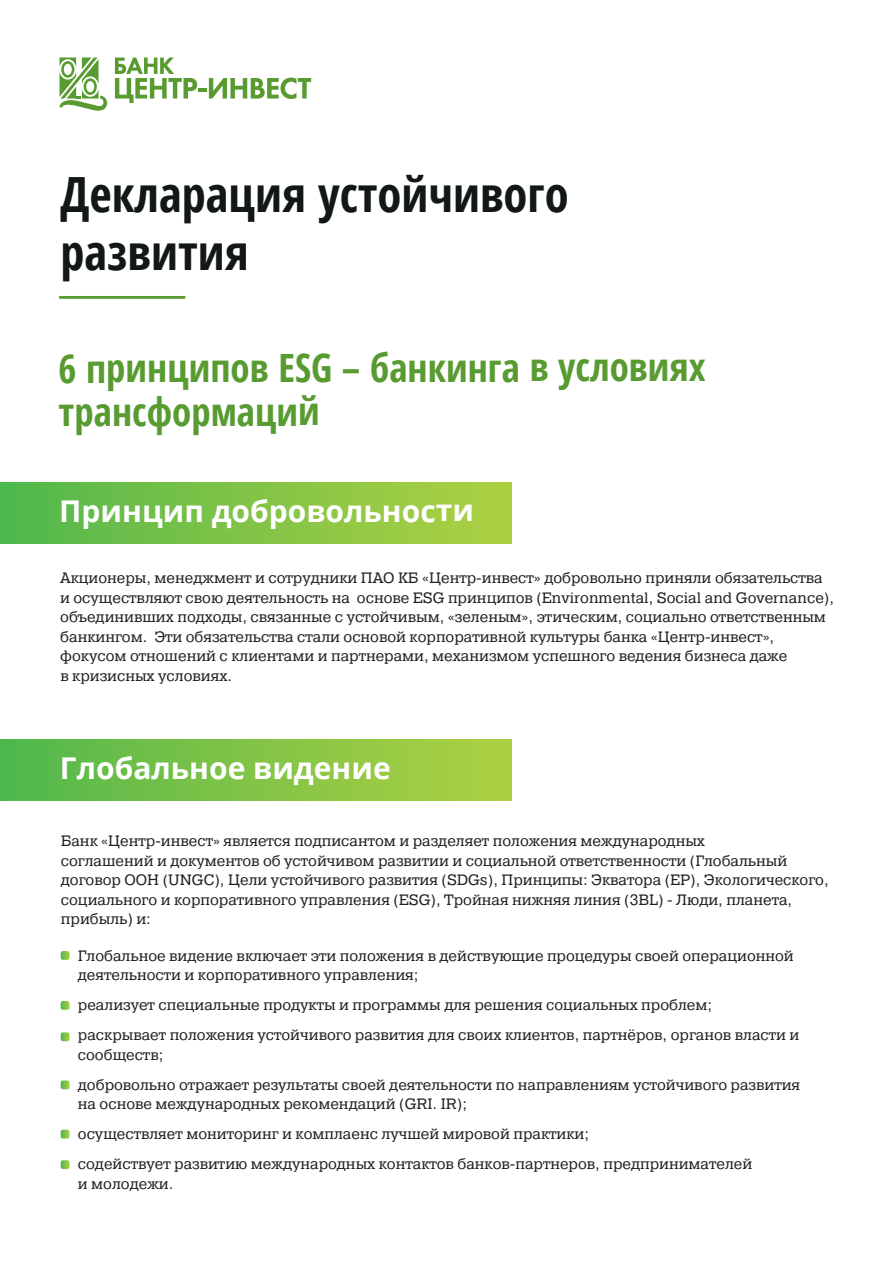
<style>
.page{position:relative;width:893px;height:1263px;background:#fff}
.page>*{position:absolute;margin:0;border:0;box-sizing:border-box;transform-origin:0 0}
.t1{font:700 condensed 48.6px/58.3px "Open Sans";color:#121718}
.t2{font:700 condensed 39px/44px "Open Sans";letter-spacing:-.005em;color:#589b31}
.t3{font:700 30px "Open Sans";color:#fff}
.t4{font:15px/19.5px "Pragmatica Slab";color:#231f20}
</style>
<div class="page">
<svg style="left:115px;top:58px;width:196px;height:45px"></svg>
<svg style="left:60px;top:57px;width:47px;height:54px"></svg>
<hr style="left:59px;top:296px;width:126px;height:3px;background:#589b31">
<div style="left:0;top:482px;width:512px;height:61px;background:linear-gradient(to right,#52b74c,#b0d042)"></div>
<div style="left:0;top:740px;width:512px;height:60px;background:linear-gradient(to right,#52b74c,#b0d042)"></div>
<svg style="left:61px;top:951px;width:8px;height:9px"></svg>
<svg style="left:61px;top:1001px;width:8px;height:9px"></svg>
<svg style="left:61px;top:1032px;width:8px;height:9px"></svg>
<svg style="left:61px;top:1080px;width:8px;height:9px"></svg>
<svg style="left:61px;top:1130px;width:8px;height:8px"></svg>
<svg style="left:61px;top:1160px;width:8px;height:9px"></svg>
<h1 class="t1" style="left:60px;top:164px;width:510px">Декларация устойчивого развития</h1>
<h2 class="t2" style="left:58px;top:345px;width:649px">6 принципов ESG – банкинга в условиях трансформаций</h2>
<h3 class="t3" style="left:59px;top:490px;width:416px">Принцип добровольности</h3>
<p class="t4" style="left:60px;top:569px;width:775px">Акционеры, менеджмент и сотрудники ПАО КБ «Центр-инвест» добровольно приняли обязательства и осуществляют свою деятельность на основе ESG принципов (Environmental, Social and Governance), объединивших подходы, связанные с устойчивым, «зеленым», этическим, социально ответственным банкингом. Эти обязательства стали основой корпоративной культуры банка «Центр-инвест», фокусом отношений с клиентами и партнерами, механизмом успешного ведения бизнеса даже<br>в кризисных условиях.</p>
<h3 class="t3" style="left:60px;top:747px;width:332px">Глобальное видение</h3>
<p class="t4" style="left:61px;top:832px;width:769px">Банк «Центр-инвест» является подписантом и разделяет положения международных<br>соглашений и документов об устойчивом развитии и социальной ответственности (Глобальный договор ООН (UNGC), Цели устойчивого развития (SDGs), Принципы: Экватора (EP), Экологического, социального и корпоративного управления (ESG), Тройная нижняя линия (3BL) - Люди, планета, прибыль) и:</p>
<p class="t4" style="left:78px;top:946px;width:717px">Глобальное видение включает эти положения в действующие процедуры своей операционной деятельности и корпоративного управления;</p>
<p class="t4" style="left:78px;top:990px;width:723px;line-height:30px">реализует специальные продукты и программы для решения социальных проблем; раскрывает положения устойчивого развития для своих клиентов, партнёров, органов власти и</p>
<p class="t4" style="left:78px;top:1040px;width:724px;line-height:30px">сообществ;<br>добровольно отражает результаты своей деятельности по направлениям устойчивого развития</p>
<p class="t4" style="left:78px;top:1089px;width:676px;line-height:30px">на основе международных рекомендаций (GRI. IR);<br>осуществляет мониторинг и комплаенс лучшей мировой практики;<br>содействует развитию международных контактов банков-партнеров, предпринимателей</p>
<p class="t4" style="left:78px;top:1174px;width:97px">и молодежи.</p>
</div>
